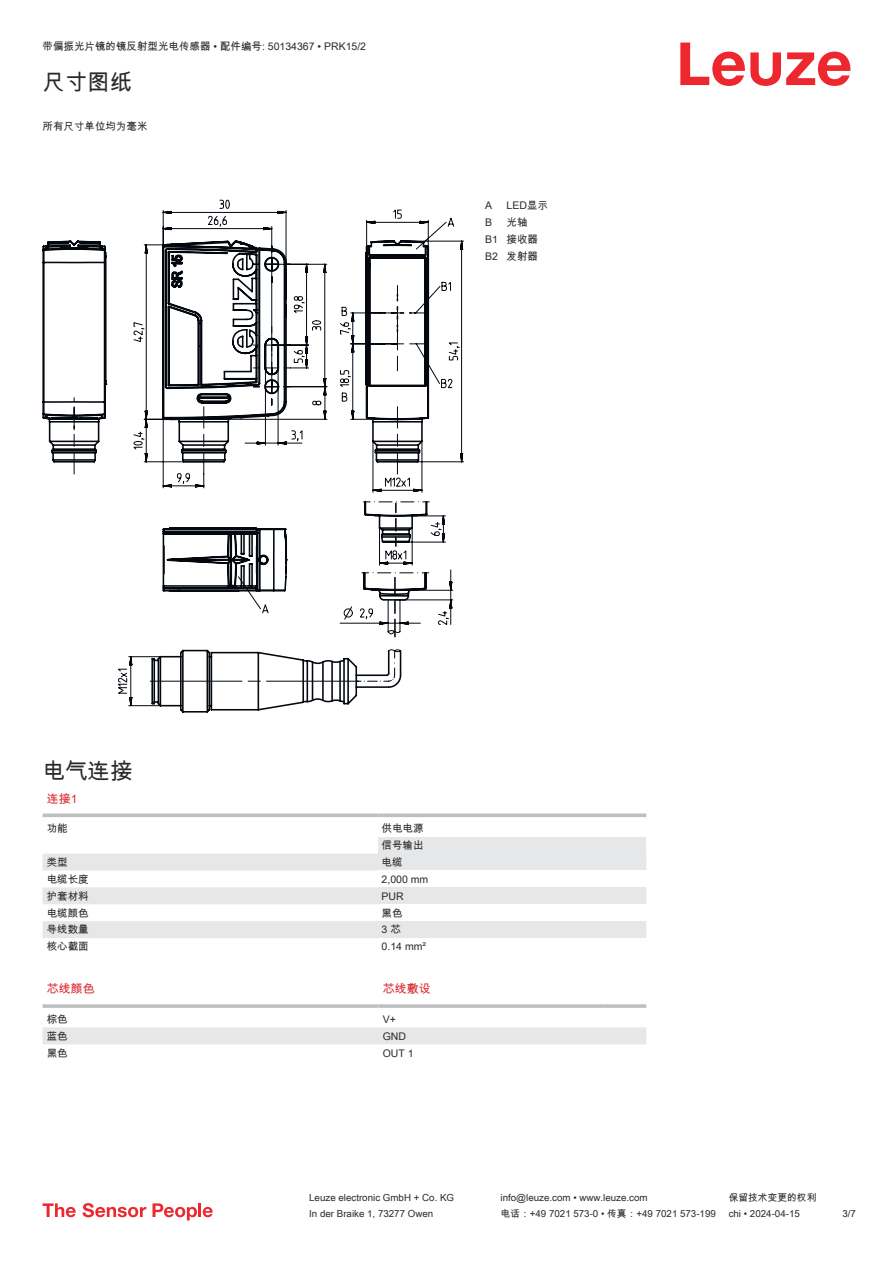
<style>
.page{position:relative;width:893px;height:1263px;background:#fff}
.page>*{position:absolute;margin:0;border:0;box-sizing:border-box;transform-origin:0 0}
.t1{font:22.5px "Arial Unicode MS";color:#2b292a}
.t2{font:12px "Arial Unicode MS";color:#db2a30}
.t3{font:10.5px/17px "Arial Unicode MS";color:#2b292a}
.t4{font:9.75px "Arial Unicode MS";color:#2b292a}
</style>
<div class="page">
<svg style="left:680px;top:43px;width:170px;height:43px"></svg>
<svg style="left:43px;top:854px;width:335px;height:84px;fill:#e6e7e9"></svg>
<svg style="left:43px;top:813px;width:335px;height:4px"></svg>
<svg style="left:378px;top:813px;width:268px;height:4px"></svg>
<div style="left:378px;top:837px;width:268px;height:17px;background:#e6e7e9"></div>
<div style="left:378px;top:854px;width:268px;height:16px;background:#e6e7e9"></div>
<div style="left:378px;top:887px;width:268px;height:17px;background:#e6e7e9"></div>
<div style="left:378px;top:921px;width:268px;height:17px;background:#e6e7e9"></div>
<div style="left:43px;top:1027px;width:603px;height:17px;background:#e6e7e9"></div>
<svg style="left:43px;top:1004px;width:335px;height:4px"></svg>
<svg style="left:378px;top:1004px;width:226px;height:4px"></svg>
<svg style="left:604px;top:1004px;width:42px;height:4px"></svg>
<svg style="left:43px;top:1203px;width:33px;height:14px"></svg>
<svg style="left:83px;top:1203px;width:63px;height:14px"></svg>
<svg style="left:153px;top:1203px;width:44px;height:17px"></svg>
<hr style="left:198px;top:1203px;width:3px;height:14px;background:#ed272d">
<svg style="left:203px;top:1207px;width:10px;height:10px"></svg>
<svg style="left:43px;top:240px;width:242px;height:472px"></svg>
<svg style="left:116px;top:209px;width:348px;height:497px"></svg>
<svg style="left:161px;top:237px;width:256px;height:401px"></svg>
<svg style="left:73px;top:200px;width:325px;height:289px"></svg>
<p class="t3" style="left:43px;top:38px;width:325px">带偏振光片镜的镜反射型光电传感器 • 配件编号: 50134367 • PRK15/2</p>
<h1 class="t1" style="left:43px;top:66px;width:91px">尺寸图纸</h1>
<p class="t3" style="left:43px;top:118px;width:106px">所有尺寸单位均为毫米</p>
<p class="t3" style="left:485px;top:197px;width:9px">A</p>
<p class="t3" style="left:507px;top:197px;width:43px">LED显示</p>
<p class="t3" style="left:485px;top:214px;width:9px">B</p>
<p class="t3" style="left:485px;top:214px;width:54px;text-indent:21px">光轴<br>B1 接收器<br>B2 发射器</p>
<h1 class="t1" style="left:43px;top:755px;width:91px">电气连接</h1>
<p class="t2" style="left:47px;top:790px;width:32px">连接1</p>
<p class="t3" style="left:47px;top:820px;width:22px">功能</p>
<p class="t3" style="left:382px;top:820px;width:43px">供电电源信号输出</p>
<p class="t3" style="left:47px;top:853px;width:22px">类型</p>
<p class="t3" style="left:382px;top:853px;width:22px">电缆</p>
<p class="t3" style="left:47px;top:870px;width:43px">电缆长度</p>
<p class="t3" style="left:382px;top:870px;width:48px">2,000 mm</p>
<p class="t3" style="left:47px;top:887px;width:43px">护套材料</p>
<p class="t3" style="left:382px;top:887px;width:24px">PUR</p>
<p class="t3" style="left:47px;top:904px;width:43px">电缆颜色</p>
<p class="t3" style="left:382px;top:904px;width:22px">黑色</p>
<p class="t3" style="left:47px;top:921px;width:43px">导线数量</p>
<p class="t3" style="left:382px;top:921px;width:21px">3 芯</p>
<p class="t3" style="left:47px;top:938px;width:43px">核心截面</p>
<p class="t3" style="left:382px;top:938px;width:46px">0.14 mm²</p>
<p class="t2" style="left:47px;top:980px;width:49px">芯线颜色</p>
<p class="t2" style="left:383px;top:980px;width:49px">芯线敷设</p>
<p class="t3" style="left:47px;top:1010px;width:22px">棕色</p>
<p class="t3" style="left:383px;top:1010px;width:15px">V+</p>
<p class="t3" style="left:47px;top:1027px;width:22px">蓝色</p>
<p class="t3" style="left:383px;top:1027px;width:25px">GND</p>
<p class="t3" style="left:47px;top:1044px;width:22px">黑色</p>
<p class="t3" style="left:383px;top:1044px;width:32px">OUT 1</p>
<p class="t4" style="left:309px;top:1191px;width:146px">Leuze electronic GmbH + Co. KG</p>
<p class="t4" style="left:501px;top:1191px;width:149px">info@leuze.com • www.leuze.com</p>
<p class="t4" style="left:729px;top:1191px;width:89px">保留技术变更的权利</p>
<p class="t4" style="left:309px;top:1206px;width:126px">In der Braike 1, 73277 Owen</p>
<p class="t4" style="left:501px;top:1206px;width:217px">电话：+49 7021 573-0 • 传真：+49 7021 573-199</p>
<p class="t4" style="left:729px;top:1206px;width:73px">chi • 2024-04-15</p>
<p class="t4" style="left:842px;top:1206px;width:15px">3/7</p>
</div>
